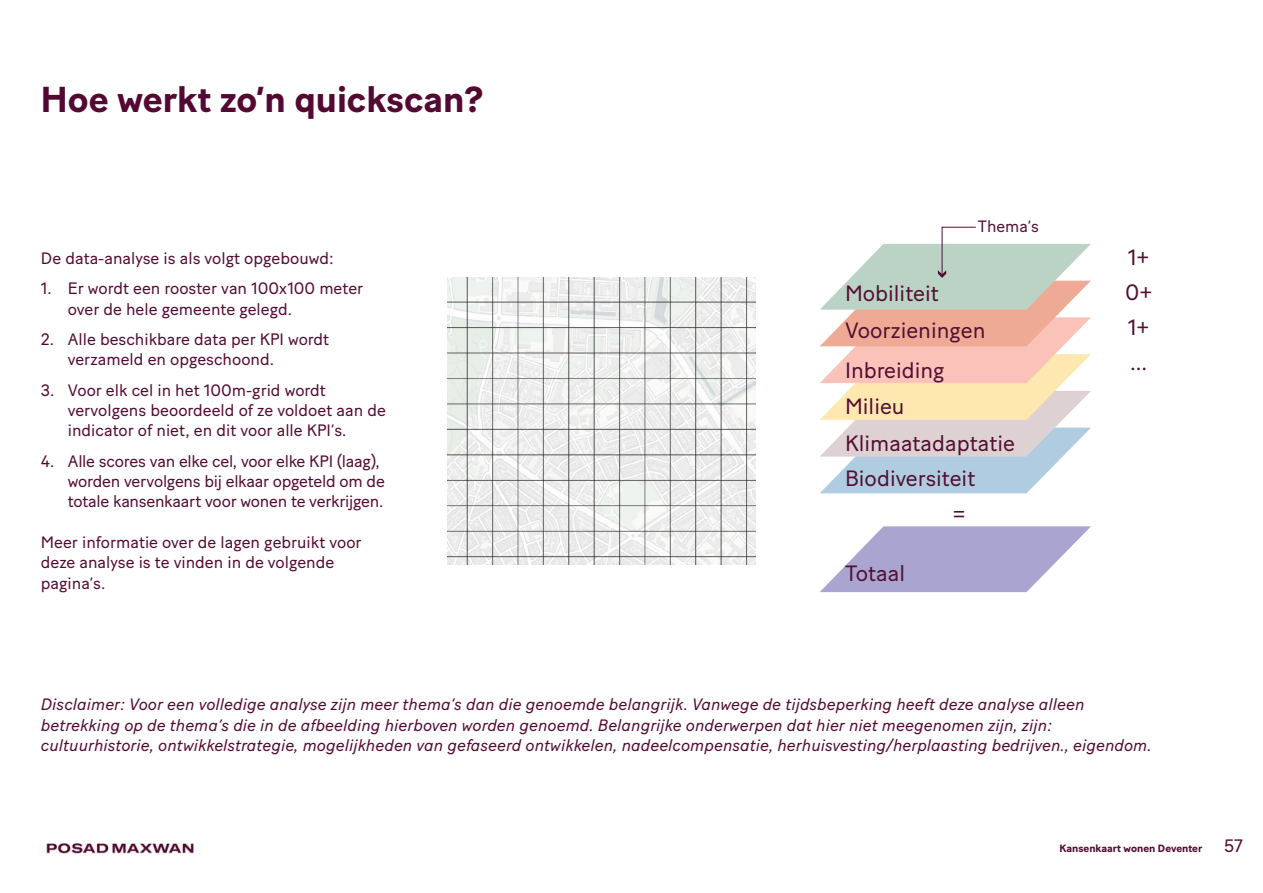
<style>
.page{position:relative;width:1263px;height:893px;background:#fff}
.page>*{position:absolute;margin:0;border:0;box-sizing:border-box;transform-origin:0 0}
.t1{font:700 36px "Baton Turbo";color:#540932}
.t2{font:22.95px "Baton Turbo";color:#520f32}
.t3{font:22.05px/35.2px "Baton Turbo";color:#520f32}
.t4{font:16.5px/20.2px "Baton Turbo";color:#540932}
.t5{font:italic 16.5px/20.2px "Baton Turbo";color:#540932}
.t6{font:16.35px "Baton Turbo";color:#520f32}
.t7{font:700 10.5px "Baton Turbo";color:#540932}
.s1{font-weight:400;font-size:18px;color:#540d32}
</style>
<div class="page">
<img style="left:45px;top:843px;width:150px;height:11px">
<img style="left:448px;top:277px;width:307px;height:288px">
<svg style="left:820px;top:526px;width:271px;height:66px"></svg>
<svg style="left:820px;top:226px;width:271px;height:267px"></svg>
<h1 class="t1" style="left:41px;top:72px;width:444px">Hoe werkt zo’n quickscan?</h1>
<p class="t4" style="left:41px;top:246px;width:294px">De data-analyse is als volgt opgebouwd:</p>
<p class="t4" style="left:68px;top:277px;width:297px;text-indent:-27px">1. Er wordt een rooster van 100x100 meter over de hele gemeente gelegd.</p>
<p class="t4" style="left:68px;top:327px;width:263px;text-indent:-27px">2. Alle beschikbare data per KPI wordt verzameld en opgeschoond.</p>
<p class="t4" style="left:68px;top:378px;width:319px;text-indent:-27px">3. Voor elk cel in het 100m-grid wordt vervolgens beoordeeld of ze voldoet aan de indicator of niet, en dit voor alle KPI’s.</p>
<p class="t4" style="left:68px;top:449px;width:319px;text-indent:-27px">4. Alle scores van elke cel, voor elke KPI (laag), worden vervolgens bij elkaar opgeteld om de totale kansenkaart voor wonen te verkrijgen.</p>
<p class="t4" style="left:41px;top:530px;width:322px">Meer informatie over de lagen gebruikt voor deze analyse is te vinden in de volgende pagina’s.</p>
<h3 class="t3" style="left:845px;top:273px;width:95px">Mobiliteit</h3>
<p class="t6" style="left:978px;top:213px;width:63px">Thema’s</p>
<h3 class="t3" style="left:845px;top:309px;width:142px;line-height:39.6px">Voorzieningen<br>Inbreiding</h3>
<h3 class="t3" style="left:845px;top:386px;width:171px;line-height:36.3px">Milieu<br>Klimaatadaptatie<br>Biodiversiteit</h3>
<h3 class="t3" style="left:845px;top:553px;width:62px">Totaal</h3>
<h2 class="t2" style="left:952px;top:496px;width:15px">=</h2>
<h3 class="t3" style="left:1125px;top:237px;width:29px">1+<br>0+</h3>
<h3 class="t3" style="left:1128px;top:308px;width:23px">1+ ...</h3>
<p class="t5" style="left:41px;top:693px;width:1112px">Disclaimer: Voor een volledige analyse zijn meer thema’s dan die genoemde belangrijk. Vanwege de tijdsbeperking heeft deze analyse alleen betrekking op de thema’s die in de afbeelding hierboven worden genoemd. Belangrijke onderwerpen dat hier niet meegenomen zijn, zijn: cultuurhistorie, ontwikkelstrategie, mogelijkheden van gefaseerd ontwikkelen, nadeelcompensatie, herhuisvesting/herplaasting bedrijven., eigendom.</p>
<p class="t7" style="left:1059px;top:841px;width:185px">Kansenkaart wonen Deventer <span class="s1">57</span></p>
</div>
